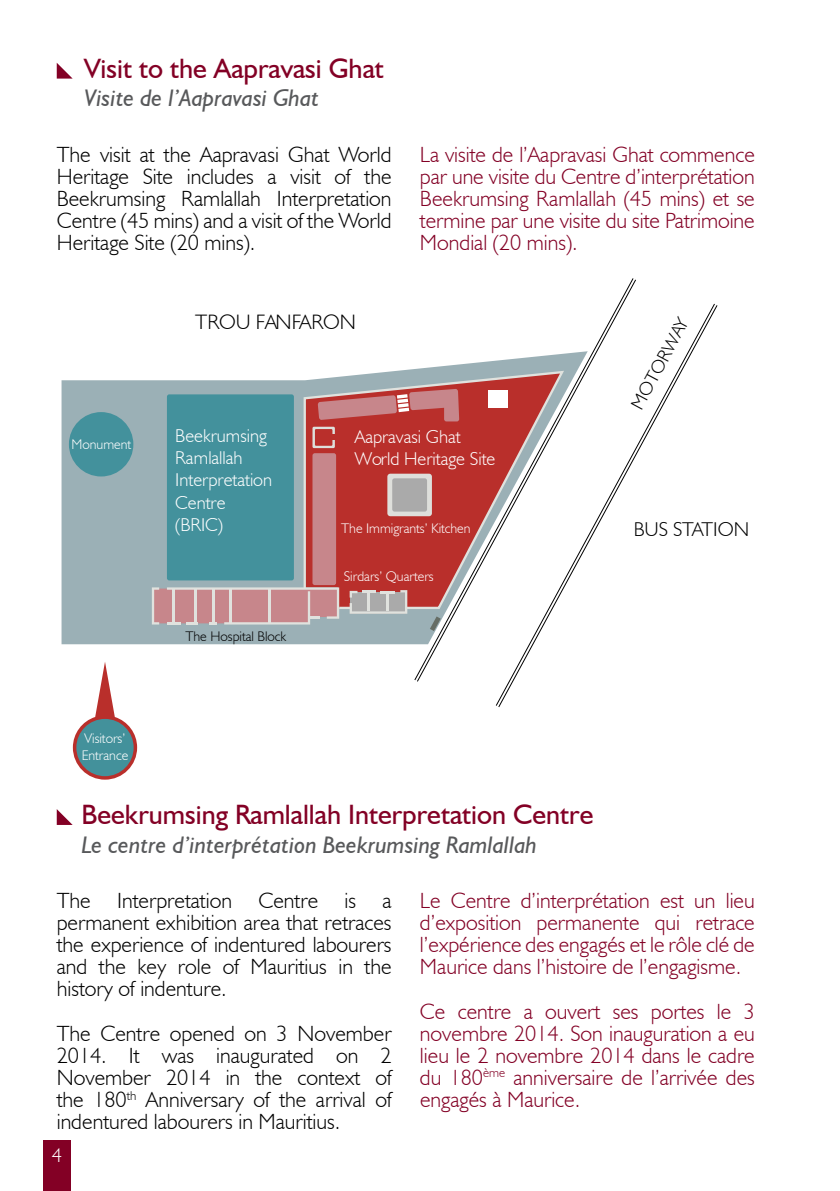
<style>
.page{position:relative;width:840px;height:1191px;background:#fff}
.page>*{position:absolute;margin:0;border:0;box-sizing:border-box;transform-origin:0 0}
.t1{font:28px "Humanist 521 BT";color:#830025}
.t2{font:italic 24px "Humanist 521 BT";color:#58595b}
.t3{font:300 22px/22px "Humanist 521 BT";color:#000;text-align:justify}
.t4{font:300 22px/22px "Humanist 521 BT";color:#830025;text-align:justify}
.t5{font:300 20.8px "Humanist 521 BT";color:#000}
.t6{font:300 20px "Humanist 521 BT";color:#000}
.t7{font:300 20px "Humanist 521 BT";color:#fff}
.t8{font:300 18.6px/22.2px "Humanist 521 BT";color:#fff}
.t9{font:300 18.6px "Humanist 521 BT";color:#000}
.t10{font:300 14px/16.8px "Humanist 521 BT";color:#fff}
.t11{font:300 14px "Humanist 521 BT";color:#000}
</style>
<div class="page">
<div style="left:44px;top:1140px;width:27px;height:51px;background:#830025"></div>
<svg style="left:57px;top:63px;width:16px;height:16px"></svg>
<svg style="left:57px;top:809px;width:16px;height:16px"></svg>
<svg style="left:73px;top:662px;width:64px;height:117px"></svg>
<div style="left:61px;top:380px;width:353px;height:264px;background:#9bb0b6"></div>
<svg style="left:302px;top:369px;width:112px;height:241px;background:#b94b49"></svg>
<div style="left:167px;top:394px;width:127px;height:186px;background:#43919c;border-radius:2px"></div>
<div style="left:312px;top:453px;width:24px;height:132px;background:#c7868b;border-radius:2px"></div>
<div style="left:69px;top:412px;width:64px;height:64px;background:#43919c;border-radius:50%"></div>
<div style="left:387px;top:474px;width:44px;height:42px;background:#dedfdb;border-radius:3px"></div>
<div style="left:392px;top:478px;width:35px;height:33px;background:#aaa;border-radius:2px"></div>
<div style="left:312px;top:427px;width:23px;height:21px;background:#dedfdb"></div>
<div style="left:315px;top:429px;width:17px;height:17px;background:#b92f2b"></div>
<svg style="left:414px;top:278px;width:303px;height:430px"></svg>
<svg style="left:152px;top:587px;width:187px;height:37px;background:#ca999d"></svg>
<svg style="left:349px;top:590px;width:58px;height:23px"></svg>
<svg style="left:429px;top:616px;width:11px;height:15px"></svg>
<svg style="left:317px;top:389px;width:142px;height:32px;background:#c27274"></svg>
<div style="left:327px;top:435px;width:12px;height:5px;background:#b92f2b"></div>
<div style="left:76px;top:719px;width:58px;height:57px;background:#43919b;border-radius:50%"></div>
<p class="t1" style="left:84px;top:51px;width:301px">Visit to the Aapravasi Ghat</p>
<p class="t2" style="left:84px;top:83px;width:236px">Visite de l’Aapravasi Ghat</p>
<p class="t3" style="left:57px;top:143px;width:336px">The visit at the Aapravasi Ghat World Heritage Site includes a visit of the Beekrumsing Ramlallah Interpretation Centre (45 mins) and a visit of the World Heritage Site (20 mins).</p>
<p class="t4" style="left:420px;top:143px;width:336px">La visite de l’Aapravasi Ghat commence par une visite du Centre d’interprétation Beekrumsing Ramlallah (45 mins) et se termine par une visite du site Patrimoine Mondial (20 mins).</p>
<p class="t10" style="left:72px;top:435px;width:61px">Monument</p>
<p class="t10" style="left:82px;top:730px;width:48px">Visitors’<br>Entrance</p>
<p class="t5" style="left:195px;top:309px;width:162px">TROU FANFARON</p>
<p class="t8" style="left:175px;top:424px;width:98px">Beekrumsing<br>Ramlallah<br>Interpretation<br>Centre (BRIC)</p>
<p class="t11" style="left:185px;top:627px;width:102px">The Hospital Block</p>
<p class="t8" style="left:354px;top:425px;width:142px">Aapravasi Ghat<br>World Heritage Site</p>
<p class="t10" style="left:341px;top:519px;width:131px">The Immigrants’ Kitchen</p>
<p class="t10" style="left:344px;top:568px;width:91px">Sirdars’ Quarters</p>
<p class="t1" style="left:81px;top:797px;width:513px">Beekrumsing Ramlallah Interpretation Centre</p>
<p class="t2" style="left:81px;top:829px;width:457px">Le centre d’interprétation Beekrumsing Ramlallah</p>
<p class="t9" style="left:625px;top:403px;width:102px;rotate:-62deg">MOTORWAY</p>
<p class="t6" style="left:633px;top:517px;width:117px">BUS STATION</p>
<p class="t3" style="left:57px;top:889px;width:336px">The Interpretation Centre is a permanent exhibition area that retraces the experience of indentured labourers and the key role of Mauritius in the history of indenture.</p>
<p class="t3" style="left:57px;top:1022px;width:336px">The Centre opened on 3 November 2014. It was inaugurated on 2<br>November 2014 in the context of the 180<sup>th</sup> Anniversary of the arrival of indentured labourers in Mauritius.</p>
<p class="t7" style="left:52px;top:1143px;width:12px">4</p>
<p class="t4" style="left:420px;top:889px;width:336px">Le Centre d’interprétation est un lieu d’exposition permanente qui retrace l’expérience des engagés et le rôle clé de Maurice dans l’histoire de l’engagisme.</p>
<p class="t4" style="left:420px;top:999px;width:336px">Ce centre a ouvert ses portes le 3 novembre 2014. Son inauguration a eu lieu le 2 novembre 2014 dans le cadre du 180<sup>ème</sup> anniversaire de l’arrivée des engagés à Maurice.</p>
</div>
